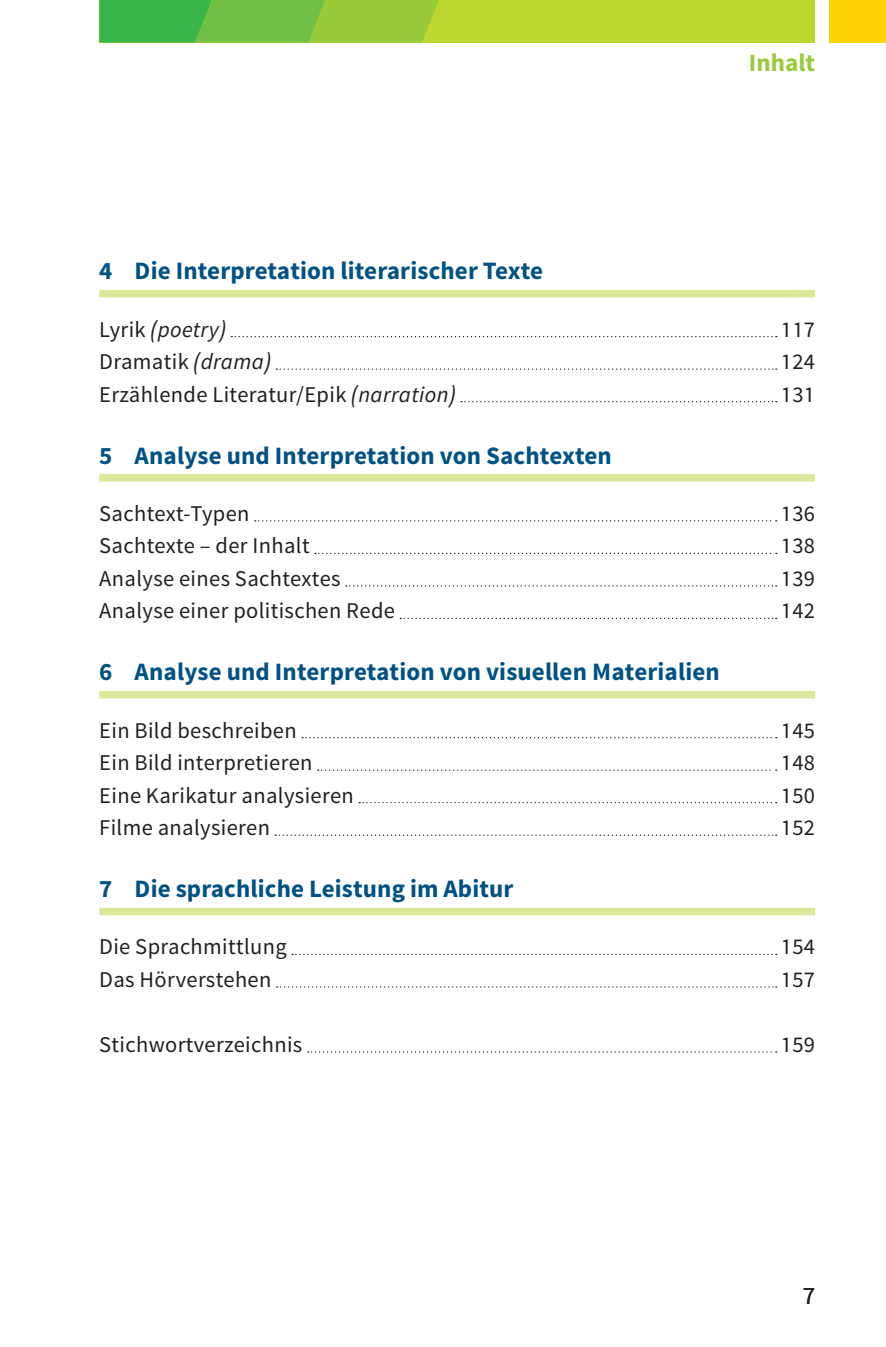
<style>
.page{position:relative;width:886px;height:1347px;background:#fff}
.page>*{position:absolute;margin:0;border:0;box-sizing:border-box;transform-origin:0 0}
.t1{font:700 25px "bs Sirah Sans 1";letter-spacing:.005em;color:#005285}
.t2{font:700 25px "bs Sirah Sans 1";color:#99ca3b}
.t3{font:25px "bs Sirah Sans 1";color:#231f20}
.t4{font:22.5px "bs Sirah Sans 1";letter-spacing:.015em;color:#231f20}
.t5{font:italic 22.5px "bs Sirah Sans 1";letter-spacing:.015em;color:#231f20}
.s1{font-style:normal}
.s2{font-style:italic}
</style>
<div class="page">
<div style="left:829px;top:0;width:57px;height:43px;background:#fed304"></div>
<div style="left:99px;top:0;width:716px;height:43px;background:#bed630"></div>
<svg style="left:99px;top:0;width:340px;height:43px"></svg>
<div style="left:99px;top:290px;width:716px;height:7px;background:#dde799"></div>
<svg style="left:231px;top:336px;width:546px;height:1px"></svg>
<svg style="left:276px;top:368px;width:501px;height:2px"></svg>
<svg style="left:461px;top:401px;width:316px;height:1px"></svg>
<div style="left:99px;top:474px;width:716px;height:8px;background:#dde799"></div>
<svg style="left:255px;top:520px;width:522px;height:1px"></svg>
<svg style="left:315px;top:553px;width:462px;height:1px"></svg>
<svg style="left:346px;top:585px;width:431px;height:1px"></svg>
<svg style="left:400px;top:618px;width:377px;height:1px"></svg>
<div style="left:99px;top:691px;width:716px;height:7px;background:#dde799"></div>
<svg style="left:302px;top:737px;width:475px;height:1px"></svg>
<svg style="left:318px;top:769px;width:459px;height:1px"></svg>
<svg style="left:359px;top:802px;width:418px;height:1px"></svg>
<svg style="left:275px;top:834px;width:502px;height:1px"></svg>
<div style="left:99px;top:907px;width:716px;height:8px;background:#dde799"></div>
<svg style="left:292px;top:953px;width:485px;height:2px"></svg>
<svg style="left:277px;top:986px;width:500px;height:1px"></svg>
<svg style="left:308px;top:1051px;width:469px;height:1px"></svg>
<p class="t2" style="left:749px;top:46px;width:68px">Inhalt</p>
<p class="t1" style="left:99px;top:255px;width:445px">4 Die Interpretation literarischer Texte</p>
<p class="t5" style="left:99px;top:315px;width:128px"><span class="s1">Lyrik</span> (poetry)</p>
<p class="t4" style="left:781px;top:315px;width:36px">117</p>
<p class="t4" style="left:99px;top:347px;width:173px">Dramatik <span class="s2">(drama)</span></p>
<p class="t4" style="left:781px;top:347px;width:36px">124</p>
<p class="t4" style="left:99px;top:380px;width:358px">Erzählende Literatur/Epik <span class="s2">(narration)</span></p>
<p class="t4" style="left:781px;top:380px;width:36px">131</p>
<p class="t1" style="left:99px;top:439px;width:514px">5 Analyse und Interpretation von Sachtexten</p>
<p class="t4" style="left:99px;top:499px;width:152px">Sachtext-Typen</p>
<p class="t4" style="left:781px;top:499px;width:36px">136</p>
<p class="t4" style="left:99px;top:531px;width:212px">Sachtexte – der Inhalt</p>
<p class="t4" style="left:781px;top:531px;width:36px">138</p>
<p class="t4" style="left:99px;top:564px;width:243px">Analyse eines Sachtextes</p>
<p class="t4" style="left:781px;top:564px;width:36px">139</p>
<p class="t4" style="left:99px;top:596px;width:297px">Analyse einer politischen Rede</p>
<p class="t4" style="left:781px;top:596px;width:36px">142</p>
<p class="t1" style="left:99px;top:655px;width:622px">6 Analyse und Interpretation von visuellen Materialien</p>
<p class="t4" style="left:99px;top:715px;width:199px">Ein Bild beschreiben</p>
<p class="t4" style="left:781px;top:715px;width:36px">145</p>
<p class="t4" style="left:99px;top:748px;width:215px">Ein Bild interpretieren</p>
<p class="t4" style="left:781px;top:748px;width:36px">148</p>
<p class="t4" style="left:99px;top:780px;width:256px">Eine Karikatur analysieren</p>
<p class="t4" style="left:781px;top:780px;width:36px">150</p>
<p class="t4" style="left:99px;top:813px;width:172px">Filme analysieren</p>
<p class="t4" style="left:781px;top:813px;width:36px">152</p>
<p class="t1" style="left:99px;top:872px;width:416px">7 Die sprachliche Leistung im Abitur</p>
<p class="t4" style="left:99px;top:932px;width:189px">Die Sprachmittlung</p>
<p class="t4" style="left:781px;top:932px;width:36px">154</p>
<p class="t4" style="left:99px;top:965px;width:174px">Das Hörverstehen</p>
<p class="t4" style="left:781px;top:965px;width:36px">157</p>
<p class="t4" style="left:99px;top:1030px;width:205px">Stichwortverzeichnis</p>
<p class="t4" style="left:781px;top:1030px;width:36px">159</p>
<p class="t3" style="left:803px;top:1280px;width:14px">7</p>
</div>
